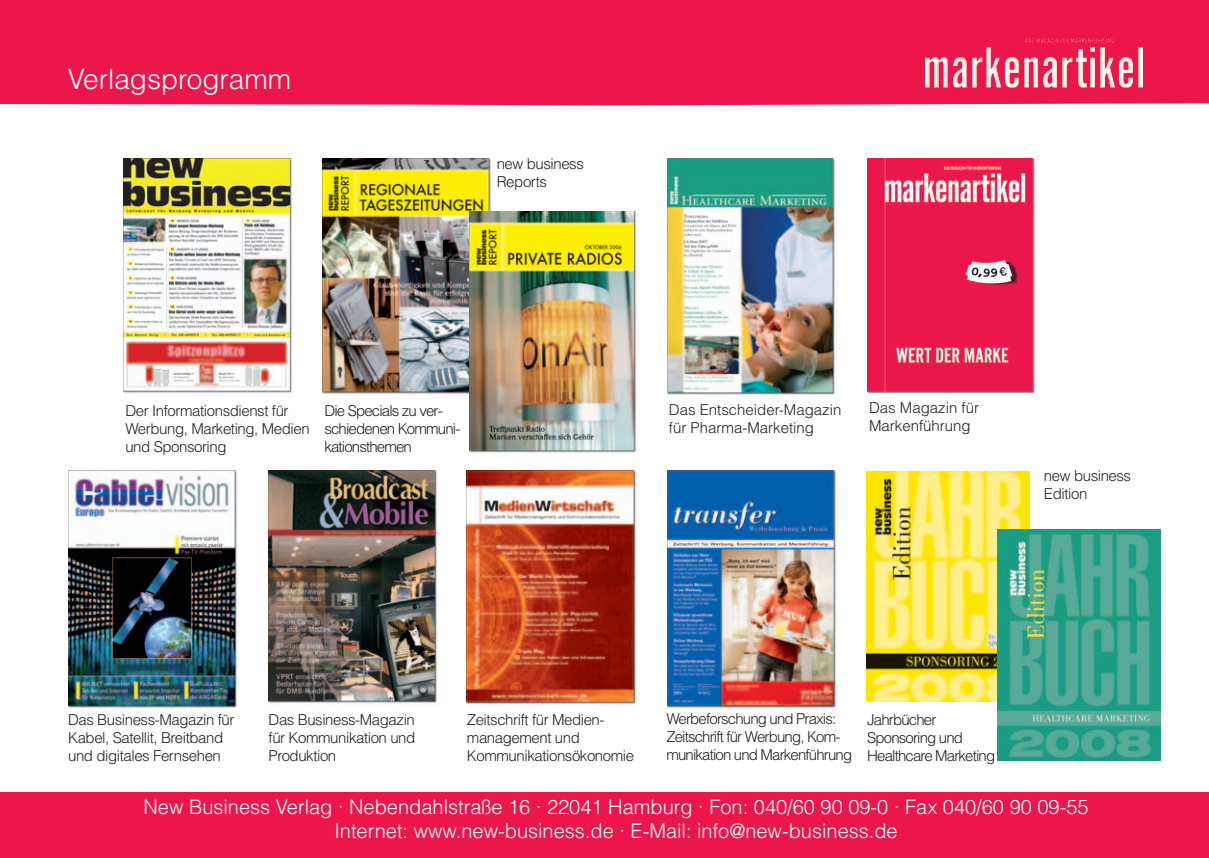
<style>
.page{position:relative;width:1209px;height:858px;background:#fff}
.page>*{position:absolute;margin:0;border:0;box-sizing:border-box;transform-origin:0 0}
.t1{font:300 28px "Helvetica";color:#fff}
.t2{font:300 20px/24px "Helvetica";color:#fff;text-align:center}
.t3{font:300 15px/18px "Helvetica";letter-spacing:-.03em;color:#231f20}
.t4{font:300 15px/18px "Helvetica";letter-spacing:-.055em;color:#231f20}
.t5{font:300 15px/18px "Helvetica";color:#231f20}
</style>
<div class="page">
<img style="left:0;top:0;width:1209px;height:857px">
<h1 class="t1" style="left:68px;top:69px;width:225px">Verlagsprogramm</h1>
<p class="t3" style="left:497px;top:155px;width:89px">new business<br>Reports</p>
<p class="t3" style="left:125px;top:403px;width:186px">Der Informationsdienst für<br>Werbung, Marketing, Medien und Sponsoring</p>
<p class="t4" style="left:324px;top:402px;width:137px">Die Specials zu ver&shy;schiedenen Kommuni&shy;kationsthemen</p>
<p class="t5" style="left:869px;top:400px;width:112px">Das Magazin für<br>Markenführung</p>
<p class="t5" style="left:669px;top:402px;width:174px">Das Entscheider-Magazin für Pharma-Marketing</p>
<p class="t3" style="left:1044px;top:467px;width:89px">new business<br>Edition</p>
<p class="t3" style="left:68px;top:711px;width:168px">Das Business-Magazin für<br>Kabel, Satellit, Breitband und digitales Fernsehen</p>
<p class="t3" style="left:269px;top:711px;width:148px;text-align:justify">Das Business-Magazin für Kommunikation und Produktion</p>
<p class="t3" style="left:467px;top:711px;width:169px">Zeitschrift für Medien&shy;management und<br>Kommunikationsökonomie</p>
<p class="t4" style="left:666px;top:710px;width:187px">Werbeforschung und Praxis:<br>Zeitschrift für Werbung, Kom&shy;munikation und Markenführung</p>
<p class="t4" style="left:867px;top:711px;width:130px">Jahrbücher<br>Sponsoring und<br>Healthcare Marketing</p>
<h2 class="t2" style="left:143px;top:796px;width:946px">New Business Verlag · Nebendahlstraße 16 · 22041 Hamburg · Fon: 040/60 90 09-0 · Fax 040/60 90 09-55<br>Internet: www.new-business.de · E-Mail: info@new-business.de</h2>
</div>
